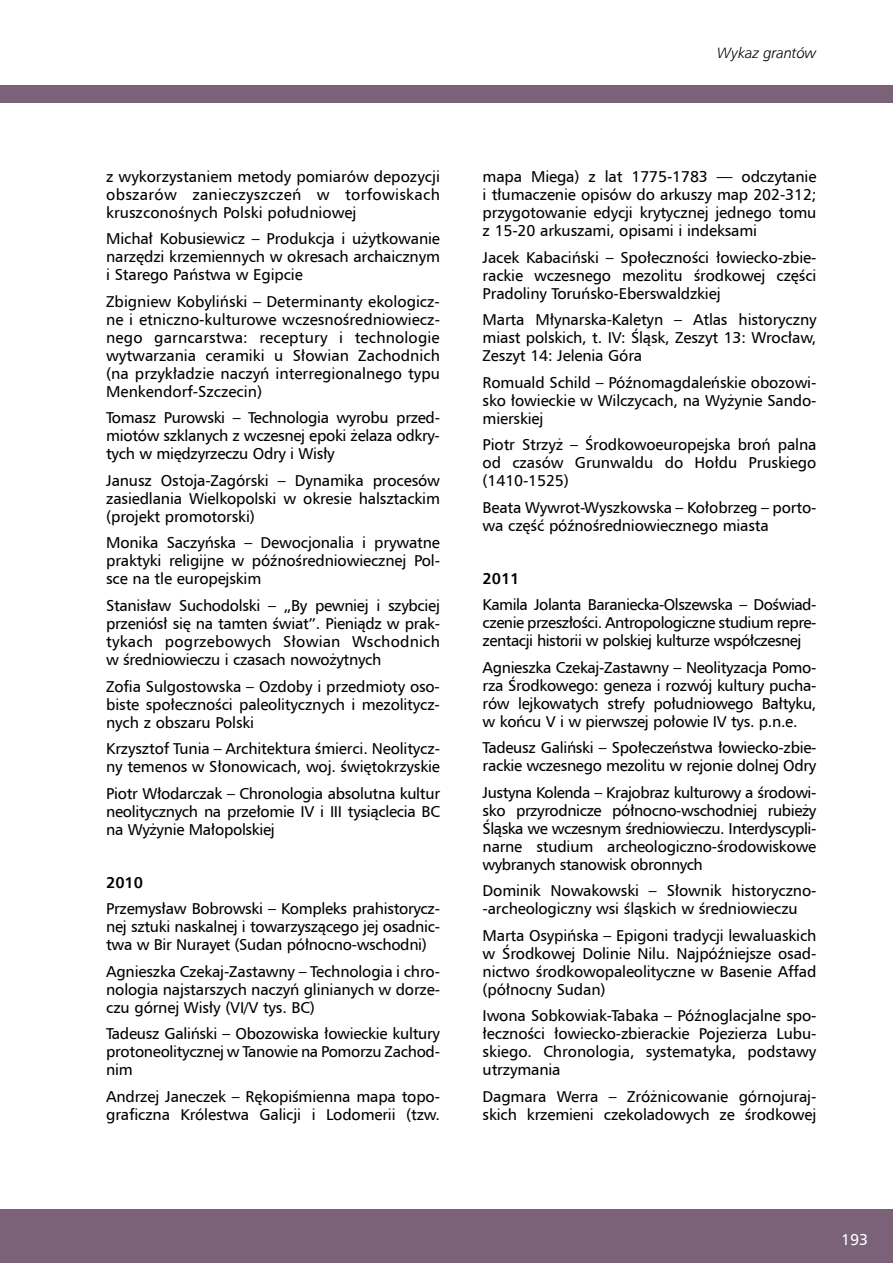
<style>
.page{position:relative;width:893px;height:1263px;background:#fff}
.page>*{position:absolute;margin:0;border:0;box-sizing:border-box;transform-origin:0 0}
.t1{font:15.75px/18px "Humnst 777 EU";letter-spacing:-.01em;color:#000;text-align:justify}
.t2{font:700 15.75px "Humnst 777 EU";letter-spacing:-.01em;color:#000}
.t3{font:15.75px "Humnst 777 EU";color:#fff}
.t4{font:italic 15px "Humnst 777 Lt EU";letter-spacing:-.01em;color:#000}
</style>
<div class="page">
<div style="left:0;top:1209px;width:893px;height:54px;background:#7c6278"></div>
<div style="left:0;top:85px;width:893px;height:17px;background:#7c6278"></div>
<p class="t4" style="left:717px;top:44px;width:101px">Wykaz grantów</p>
<p class="t1" style="left:106px;top:167px;width:335px">z wykorzystaniem metody pomiarów depozycji obszarów zanieczyszczeń w torfowiskach kruszconośnych Polski południowej</p>
<p class="t1" style="left:106px;top:230px;width:335px">Michał Kobusiewicz – Produkcja i użytkowanie narzędzi krzemiennych w okresach archaicznym i Starego Państwa w Egipcie</p>
<p class="t1" style="left:106px;top:292px;width:335px">Zbigniew Kobyliński – Determinanty ekologicz&shy;ne i etniczno-kulturowe wczesnośredniowiecz&shy;nego garncarstwa: receptury i technologie wytwarzania ceramiki u Słowian Zachodnich (na przykładzie naczyń interregionalnego typu Menkendorf-Szczecin)</p>
<p class="t1" style="left:106px;top:409px;width:335px">Tomasz Purowski – Technologia wyrobu przed&shy;miotów szklanych z wczesnej epoki żelaza odkry&shy;tych w międzyrzeczu Odry i Wisły</p>
<p class="t1" style="left:106px;top:471px;width:335px">Janusz Ostoja-Zagórski – Dynamika procesów zasiedlania Wielkopolski w okresie halsztackim (projekt promotorski)</p>
<p class="t1" style="left:106px;top:534px;width:335px">Monika Saczyńska – Dewocjonalia i prywatne praktyki religijne w późnośredniowiecznej Pol&shy;sce na tle europejskim</p>
<p class="t1" style="left:106px;top:596px;width:335px">Stanisław Suchodolski – „By pewniej i szybciej przeniósł się na tamten świat”. Pieniądz w prak&shy;tykach pogrzebowych Słowian Wschodnich w średniowieczu i czasach nowożytnych</p>
<p class="t1" style="left:106px;top:677px;width:335px">Zofia Sulgostowska – Ozdoby i przedmioty oso&shy;biste społeczności paleolitycznych i mezolitycz&shy;nych z obszaru Polski</p>
<p class="t1" style="left:106px;top:739px;width:335px">Krzysztof Tunia – Architektura śmierci. N eolitycz&shy;ny temenos w Słonowicach, woj. świętokrzyskie</p>
<p class="t1" style="left:106px;top:784px;width:335px">Piotr Włodarczak – Chronologia absolutna kultur neolitycznych na przełomie IV i III tysiąclecia BC na Wyżynie Małopolskiej</p>
<p class="t2" style="left:106px;top:872px;width:38px">2010</p>
<p class="t1" style="left:106px;top:899px;width:335px">Przemysław Bobrowski – Kompleks prahistorycz&shy;nej sztuki naskalnej i towarzyszącego jej osadnic&shy;twa w Bir N urayet (Sudan północno-wschodni)</p>
<p class="t1" style="left:106px;top:962px;width:335px">Agnieszka Czekaj-Zastawny – Technologia i chro&shy;nologia najstarszych naczyń glinianych w dorze&shy;czu górnej Wisły (VI/V tys. BC)</p>
<p class="t1" style="left:106px;top:1024px;width:335px">Tadeusz Galiński – Obozowiska łowieckie kultury protoneolitycznej w Tanowie na Pomorzu Zachod&shy;nim</p>
<p class="t1" style="left:106px;top:1087px;width:335px">Andrzej Janeczek – Rękopiśmienna mapa topo&shy;graficzna Królestwa Galicji i Lodomerii (tzw.</p>
<p class="t1" style="left:483px;top:167px;width:335px">mapa Miega) z lat 1775-1783 — odczytanie i tłumaczenie opisów do arkuszy map 202-312; przygotowanie edycji krytycznej jednego tomu z 15-20 arkuszami, opisami i indeksami</p>
<p class="t1" style="left:483px;top:248px;width:335px">Jacek Kabaciński – Społeczności łowiecko-zbie&shy;rackie wczesnego mezolitu środkowej części Pradoliny Toruńsko-Eberswaldzkiej</p>
<p class="t1" style="left:483px;top:310px;width:335px">Marta Młynarska-Kaletyn – Atlas historyczny miast polskich, t. IV: Śląsk, Zeszyt 13: Wrocław, Zeszyt 14: Jelenia Góra</p>
<p class="t1" style="left:483px;top:373px;width:335px">Romuald Schild – Późnomagdaleńskie obozowi&shy;sko łowieckie w Wilczycach, na Wyżynie Sando&shy;mierskiej</p>
<p class="t1" style="left:483px;top:435px;width:335px">Piotr Strzyż – Środkowoeuropejska broń palna od czasów Grunwaldu do Hołdu Pruskiego (1410-1525)</p>
<p class="t1" style="left:483px;top:498px;width:335px">Beata Wywrot-Wyszkowska – Kołobrzeg – porto&shy;wa część późnośredniowiecznego miasta</p>
<p class="t2" style="left:483px;top:568px;width:38px">2011</p>
<p class="t1" style="left:483px;top:595px;width:335px">Kamila Jolanta Baraniecka-Olszewska – Doświad&shy;czenie przeszłości. Antropologiczne studium repre&shy;zentacji historii w polskiej kulturze współczesnej</p>
<p class="t1" style="left:483px;top:658px;width:335px">Agnieszka Czekaj-Zastawny – N eolityzacja Pomo&shy;rza Środkowego: geneza i rozwój kultury pucha&shy;rów lejkowatych strefy południowego Bałtyku, w końcu V i w pierwszej połowie IV tys. p.n.e.</p>
<p class="t1" style="left:483px;top:738px;width:335px">Tadeusz Galiński – Społeczeństwa łowiecko-zbie&shy;rackie wczesnego mezolitu w rejonie dolnej Odry</p>
<p class="t1" style="left:483px;top:783px;width:335px">Justyna Kolenda – Krajobraz kulturowy a środowi&shy;sko przyrodnicze północno-wschodniej rubieży Śląska we wczesnym średniowieczu. Interdyscypli&shy;narne studium archeologiczno-środowiskowe wybranych stanowisk obronnych</p>
<p class="t1" style="left:483px;top:881px;width:335px">Dominik N owakowski – Słownik historyczno--archeologiczny wsi śląskich w średniowieczu</p>
<p class="t1" style="left:483px;top:926px;width:335px">Marta Osypińska – Epigoni tradycji lewaluaskich w Środkowej Dolinie N ilu. Najpóźniejsze osad&shy;nictwo środkowopaleolityczne w Basenie Affad (północny Sudan)</p>
<p class="t1" style="left:483px;top:1007px;width:335px">Iwona Sobkowiak-Tabaka – Późnoglacjalne spo&shy;łeczności łowiecko-zbierackie Pojezierza Lubu&shy;skiego. Chronologia, systematyka, podstawy utrzymania</p>
<p class="t1" style="left:483px;top:1087px;width:335px">Dagmara Werra – Zróżnicowanie górnojuraj&shy;skich krzemieni czekoladowych ze środkowej</p>
<p class="t3" style="left:841px;top:1230px;width:28px">193</p>
</div>
